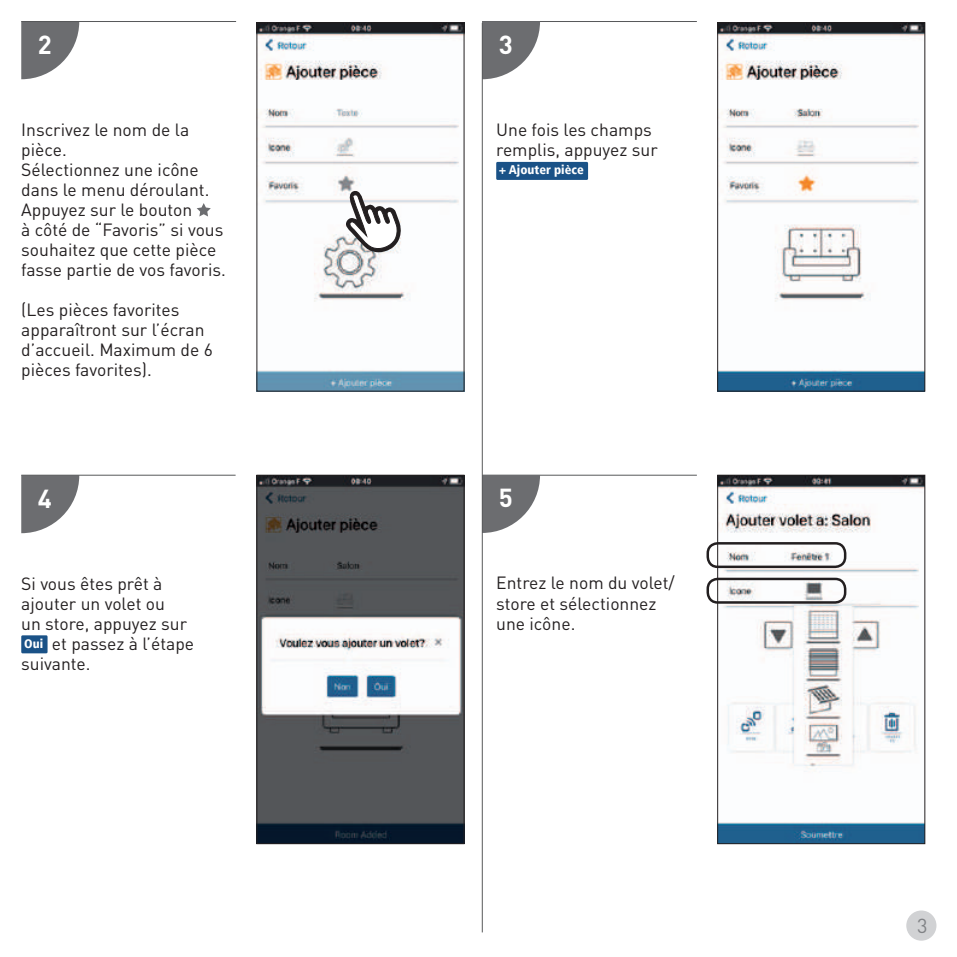
<style>
.page{position:relative;width:957px;height:957px;background:#fff}
.page>*{position:absolute;margin:0;border:0;box-sizing:border-box;transform-origin:0 0}
.t1{font:700 25.75px "DIN Pro";color:#fff}
.t2{font:20px "DIN Pro";color:#808285}
.t3{font:17.5px/20px "DIN Pro";color:#231f20}
.t4{font:900 condensed 12.5px "Frutiger LT";color:#fff}
.s1{font-family:"Frutiger LT";font-weight:900;font-stretch:condensed;font-size:12.5px;color:#fff}
</style>
<div class="page">
<hr style="left:482px;top:475px;width:215px;height:1px;background:#57585a">
<hr style="left:482px;top:21px;width:215px;height:1px;background:#57585a">
<svg style="left:21px;top:22px;width:58px;height:57px"></svg>
<svg style="left:21px;top:476px;width:58px;height:57px"></svg>
<svg style="left:482px;top:21px;width:58px;height:58px"></svg>
<svg style="left:483px;top:475px;width:57px;height:58px"></svg>
<hr style="left:21px;top:21px;width:215px;height:1px;background:#57585a">
<hr style="left:482px;top:23px;width:1px;height:909px;background:#57585a">
<hr style="left:21px;top:475px;width:215px;height:1px;background:#57585a">
<img style="left:259px;top:24px;width:203px;height:365px">
<div style="left:257px;top:22px;width:207px;height:369px;border:1px solid #231f20"></div>
<svg style="left:197px;top:203px;width:14px;height:13px"></svg>
<div style="left:496px;top:162px;width:92px;height:18px;background:#1a5287"></div>
<div style="left:21px;top:635px;width:27px;height:18px;background:#1a5287"></div>
<img style="left:719px;top:24px;width:204px;height:365px">
<div style="left:717px;top:22px;width:208px;height:369px;border:1px solid #231f20"></div>
<img style="left:259px;top:477px;width:203px;height:365px">
<div style="left:257px;top:475px;width:207px;height:369px;border:1px solid #231f20"></div>
<img style="left:719px;top:477px;width:204px;height:365px">
<div style="left:717px;top:475px;width:208px;height:369px;border:1px solid #231f20"></div>
<div style="left:706px;top:542px;width:140px;height:26px;border:2px solid #231f20;border-radius:10px"></div>
<div style="left:706px;top:578px;width:140px;height:26px;border:2px solid #231f20;border-radius:10px"></div>
<svg style="left:343px;top:189px;width:60px;height:64px"></svg>
<div style="left:904px;top:908px;width:35px;height:35px;background:#d1d2d4;border-radius:50%"></div>
<div style="left:901px;top:905px;width:40px;height:40px;border:5px solid #fff;border-radius:50%"></div>
<h1 class="t1" style="left:38px;top:27px;width:15px">2</h1>
<h1 class="t1" style="left:499px;top:27px;width:15px">3</h1>
<p class="t3" style="left:21px;top:119px;width:206px">Inscrivez le nom de la pièce.<br>Sélectionnez une icône dans le menu déroulant.<br>Appuyez sur le bouton<br>à côté de “Favoris” si vous souhaitez que cette pièce fasse partie de vos favoris.</p>
<p class="t3" style="left:21px;top:299px;width:193px">(Les pièces favorites apparaîtront sur l’écran d’accueil. Maximum de 6 pièces favorites).</p>
<p class="t3" style="left:496px;top:119px;width:163px">Une fois les champs remplis, appuyez sur</p>
<p class="t4" style="left:499px;top:162px;width:86px">+ Ajouter pièce</p>
<h1 class="t1" style="left:38px;top:481px;width:15px">4</h1>
<h1 class="t1" style="left:499px;top:480px;width:15px">5</h1>
<p class="t3" style="left:21px;top:573px;width:174px">Si vous êtes prêt à ajouter un volet ou<br>un store, appuyez sur<br><span class="s1">Oui</span> et passez à l’étape suivante.</p>
<p class="t3" style="left:496px;top:572px;width:180px">Entrez le nom du volet/ store et sélectionnez une icône.</p>
<p class="t2" style="left:917px;top:912px;width:12px">3</p>
</div>
